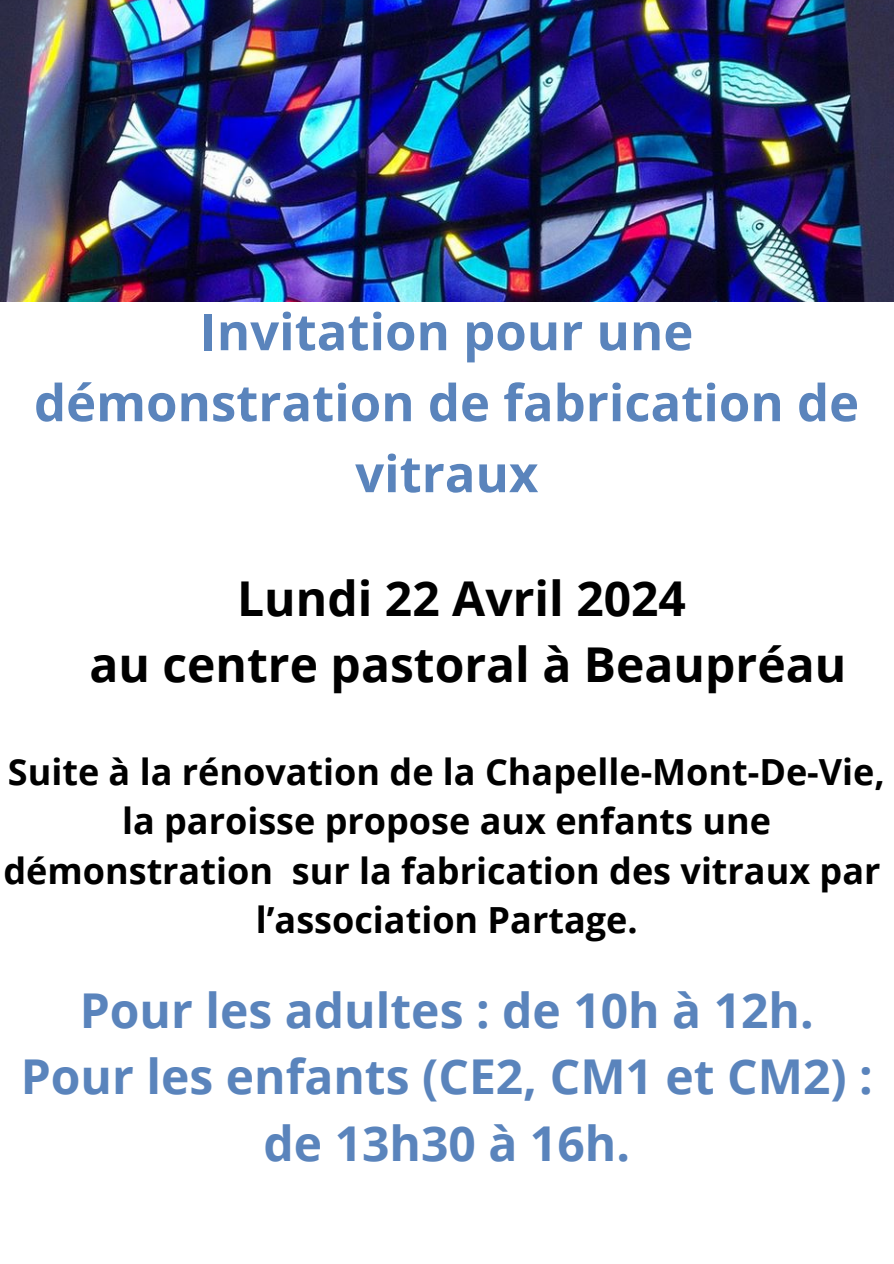
<style>
.page{position:relative;width:894px;height:1264px;background:#fff}
.page>*{position:absolute;margin:0;border:0;box-sizing:border-box;transform-origin:0 0}
.t1{font:700 50.85px/70.9px "Open Sans";color:#5a84bc;text-align:center}
.t2{font:700 48px/66.3px "Open Sans";color:#5a84bc;text-align:center}
.t3{font:700 48px/66.3px "Open Sans";color:#000;text-align:center}
.t4{font:700 36px/49.5px "Open Sans";color:#000;text-align:center}
</style>
<div class="page">
<img style="left:0;top:0;width:893px;height:302px">
<h1 class="t1" style="left:34px;top:295px;width:826px">Invitation pour une démonstration de fabrication de vitraux</h1>
<h1 class="t3" style="left:89px;top:564px;width:758px">Lundi 22 Avril 2024<br>au centre pastoral à Beaupréau</h1>
<p class="t4" style="left:3px;top:746px;width:882px">Suite à la rénovation de la Chapelle-Mont-De-Vie, la paroisse propose aux enfants une démonstration sur la fabrication des vitraux par l’association Partage.</p>
<h1 class="t2" style="left:21px;top:976px;width:853px">Pour les adultes : de 10h à 12h.<br>Pour les enfants (CE2, CM1 et CM2) : de 13h30 à 16h.</h1>
</div>
